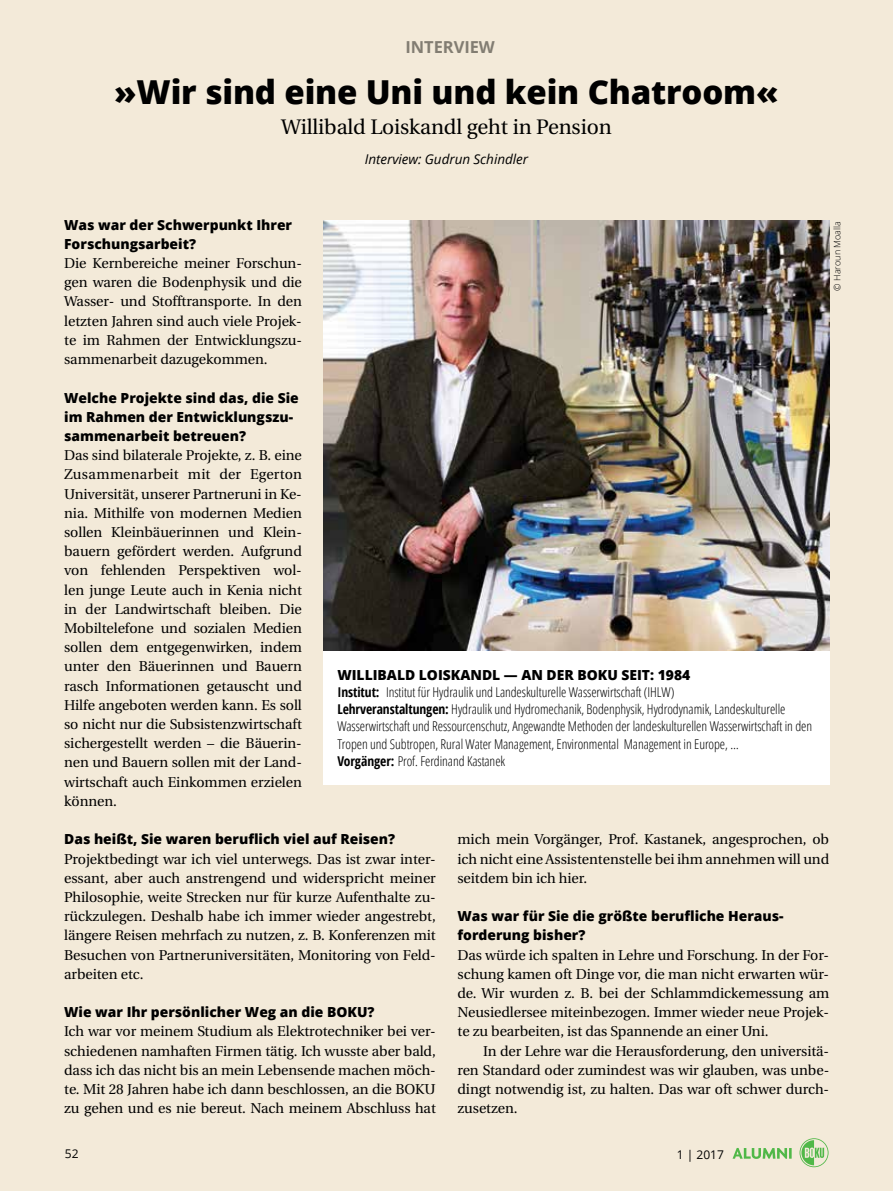
<style>
.page{position:relative;width:893px;height:1191px;background:#f3ead9}
.page>*{position:absolute;margin:0;border:0;box-sizing:border-box;transform-origin:0 0}
.t1{font:800 33px "Open Sans";letter-spacing:-.005em;color:#000}
.t2{font:21px "Utopia";letter-spacing:-.005em;color:#000}
.t3{font:700 16.5px "Open Sans";letter-spacing:-.005em;color:#827d72}
.t4{font:14.25px/19.2px "Utopia";letter-spacing:-.005em;color:#000;text-align:justify}
.t5{font:800 13.8px/19.2px "Open Sans";color:#000}
.t6{font:300 condensed 13.5px/17.2px "Open Sans";letter-spacing:-.005em;color:#000}
.t7{font:italic 13.5px "Open Sans";letter-spacing:-.005em;color:#000}
.t8{font:12px "Open Sans";color:#000}
.t9{font:300 9px "Open Sans";color:#000}
.s1{font-weight:700}
</style>
<div class="page">
<svg style="left:733px;top:1148px;width:59px;height:10px"></svg>
<svg style="left:799px;top:1138px;width:29px;height:29px"></svg>
<div style="left:323px;top:301px;width:506px;height:483px;background:#fff"></div>
<img style="left:323px;top:220px;width:506px;height:431px">
<p class="t3" style="left:406px;top:35px;width:91px">INTERVIEW</p>
<h1 class="t1" style="left:114px;top:67px;width:666px">»Wir sind eine Uni und kein Chatroom«</h1>
<h2 class="t2" style="left:281px;top:115px;width:332px">Willibald Loiskandl geht in Pension</h2>
<p class="t7" style="left:365px;top:150px;width:165px">Interview: Gudrun Schindler</p>
<p class="t5" style="left:64px;top:214px;width:229px">Was war der Schwerpunkt Ihrer<br>Forschungsarbeit?</p>
<p class="t4" style="left:64px;top:254px;width:239px">Die Kernbereiche meiner Forschun&shy;gen waren die Bodenphysik und die Wasser- und Stofftransporte. In den letzten Jahren sind auch viele Projek&shy;te im Rahmen der Entwicklungszu&shy;sammenarbeit dazugekommen.</p>
<p class="t5" style="left:64px;top:387px;width:236px">Welche Projekte sind das, die Sie im Rahmen der Entwicklungszu&shy;sammenarbeit betreuen?</p>
<p class="t4" style="left:64px;top:446px;width:239px">Das sind bilaterale Projekte, z. B. eine Zusammenarbeit mit der Egerton Universität, unserer Partneruni in Ke&shy;nia. Mithilfe von modernen Medien sollen Kleinbäuerinnen und Klein&shy;bauern gefördert werden. Aufgrund von fehlenden Perspektiven wol&shy;len junge Leute auch in Kenia nicht in der Landwirtschaft bleiben. Die Mobiltelefone und sozialen Medien sollen dem entgegenwirken, indem unter den Bäuerinnen und Bauern rasch Informationen getauscht und Hilfe angeboten werden kann. Es soll so nicht nur die Subsistenzwirtschaft sichergestellt werden – die Bäuerin&shy;nen und Bauern sollen mit der Land&shy;wirtschaft auch Einkommen erzielen können.</p>
<p class="t5" style="left:64px;top:829px;width:332px">Das heißt, Sie waren beruflich viel auf Reisen?</p>
<p class="t4" style="left:64px;top:849px;width:373px">Projektbedingt war ich viel unterwegs. Das ist zwar inter&shy;essant, aber auch anstrengend und widerspricht meiner Philosophie, weite Strecken nur für kurze Aufenthalte zu&shy;rückzulegen. Deshalb habe ich immer wieder angestrebt, längere Reisen mehrfach zu nutzen, z. B. Konferenzen mit Besuchen von Partneruniversitäten, Monitoring von Feld&shy;arbeiten etc.</p>
<p class="t5" style="left:64px;top:1001px;width:312px">Wie war Ihr persönlicher Weg an die BOKU?</p>
<p class="t4" style="left:64px;top:1022px;width:373px">Ich war vor meinem Studium als Elektrotechniker bei ver&shy;schiedenen namhaften Firmen tätig. Ich wusste aber bald, dass ich das nicht bis an mein Lebensende machen möch&shy;te. Mit 28 Jahren habe ich dann beschlossen, an die BOKU zu gehen und es nie bereut. Nach meinem Abschluss hat</p>
<p class="t9" style="left:831px;top:291px;width:71px;rotate:-90deg">© Haroun Moalla</p>
<p class="t5" style="left:337px;top:664px;width:354px">WILLIBALD LOISKANDL — AN DER BOKU SEIT: 1984</p>
<p class="t6" style="left:337px;top:683px;width:476px"><span class="s1">Institut:</span> Institut für Hydraulik und Landeskulturelle Wasserwirtschaft (IHLW)<br><span class="s1">Lehrveranstaltungen:</span> Hydraulik und Hydromechanik, Bodenphysik, Hydrodynamik, Landeskulturelle Wasserwirtschaft und Ressourcenschutz, Angewandte Methoden der landeskulturellen Wasserwirtschaft in den Tropen und Subtropen, Rural Water Management, Environmental Management in Europe, …<br><span class="s1">Vorgänger:</span> Prof. Ferdinand Kastanek</p>
<p class="t4" style="left:457px;top:830px;width:373px">mich mein Vorgänger, Prof. Kastanek, angesprochen, ob ich nicht eine Assistentenstelle bei ihm annehmen will und seitdem bin ich hier.</p>
<p class="t5" style="left:457px;top:906px;width:328px">Was war für Sie die größte berufliche Heraus&shy;forderung bisher?</p>
<p class="t4" style="left:457px;top:945px;width:373px">Das würde ich spalten in Lehre und Forschung. In der For&shy;schung kamen oft Dinge vor, die man nicht erwarten wür&shy;de. Wir wurden z. B. bei der Schlammdickemessung am Neusiedlersee miteinbezogen. Immer wieder neue Projek&shy;te zu bearbeiten, ist das Spannende an einer Uni.</p>
<p class="t4" style="left:457px;top:1041px;width:373px;text-indent:26px">In der Lehre war die Herausforderung, den universitä&shy;ren Standard oder zumindest was wir glauben, was unbe&shy;dingt notwendig ist, zu halten. Das war oft schwer durch&shy;zusetzen.</p>
<p class="t8" style="left:65px;top:1145px;width:15px">52</p>
<p class="t8" style="left:677px;top:1146px;width:49px">1 | 2017</p>
</div>
